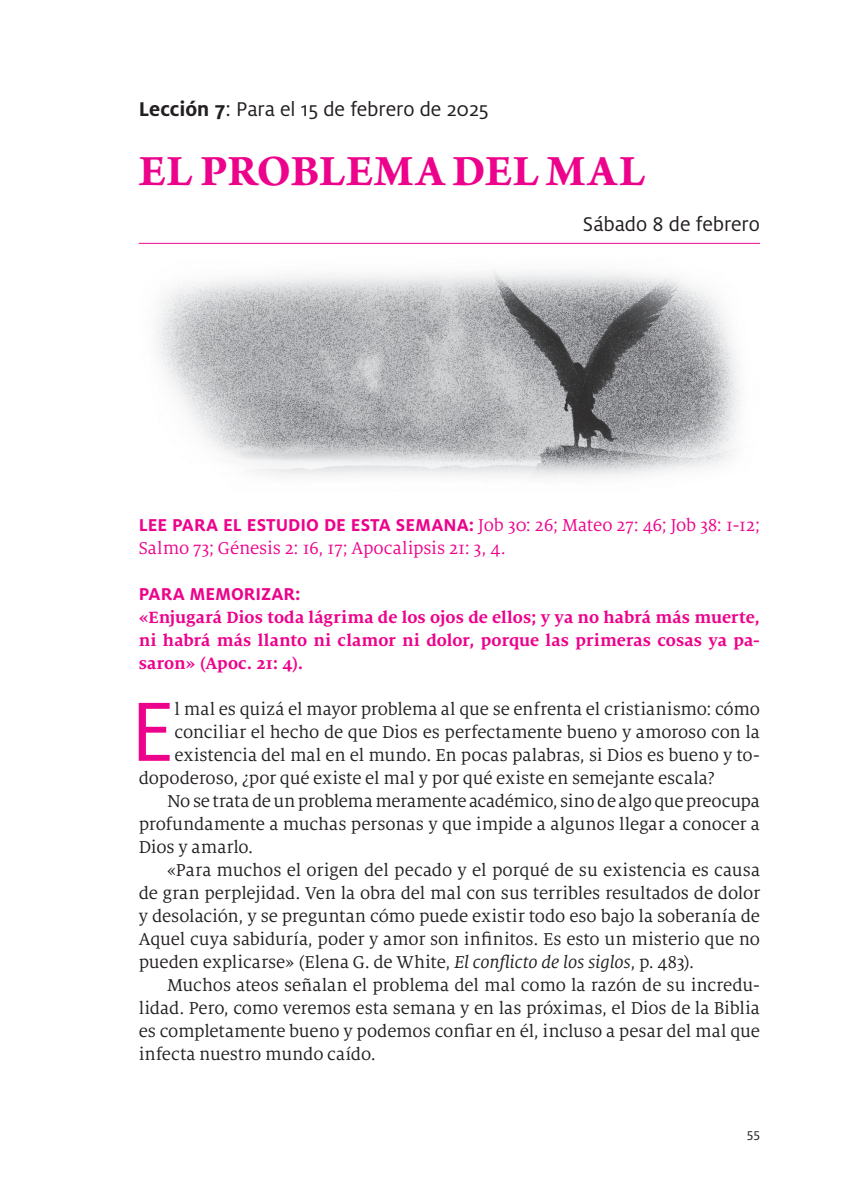
<style>
.page{position:relative;width:859px;height:1188px;background:#fff}
.page>*{position:absolute;margin:0;border:0;box-sizing:border-box;transform-origin:0 0}
.t1{font:93px "Milo Pro";color:#ed028c}
.t2{font:700 46px "Arno Pro";letter-spacing:.015em;color:#ed028c}
.t3{font:22px "Milo Pro";letter-spacing:-.005em;color:#231f20}
.t4{font:19px "Milo Serif Pro";letter-spacing:-.005em;color:#231f20}
.t5{font:19px/23px "Milo Serif Pro";letter-spacing:-.01em;color:#ed028c}
.t6{font:700 19px "Milo Pro";color:#ed028c}
.t7{font:700 18px/23px "Milo Serif Pro";letter-spacing:.005em;color:#ed028c;text-align:justify}
.t8{font:14px "Milo Pro";color:#231f20}
.s1{font-weight:700}
.s2{font-family:"Milo Pro";font-weight:700}
.s3{font-style:italic}
</style>
<div class="page">
<img style="left:154px;top:270px;width:586px;height:208px">
<hr style="left:139px;top:243px;width:620px;height:1px;background:#ed028c">
<p class="t3" style="left:139px;top:97px;width:351px"><span class="s1">Lección 7</span>: Para el 15 de febrero de 2025</p>
<h2 class="t2" style="left:139px;top:145px;width:507px">EL PROBLEMA DEL MAL</h2>
<p class="t3" style="left:583px;top:212px;width:178px">Sábado 8 de febrero</p>
<p class="t5" style="left:139px;top:513px;width:622px"><span class="s2">LEE PARA EL ESTUDIO DE ESTA SEMANA:</span> Job 30: 26; Mateo 27: 46; Job 38: 1-12;<br>Salmo 73; Génesis 2: 16, 17; Apocalipsis 21: 3, 4.</p>
<p class="t6" style="left:139px;top:583px;width:163px">PARA MEMORIZAR:</p>
<p class="t7" style="left:139px;top:605px;width:622px">«Enjugará Dios toda lágrima de los ojos de ellos; y ya no habrá más muerte, ni habrá más llanto ni clamor ni dolor, porque las primeras cosas ya pa&shy;saron» (Apoc. 21: 4).</p>
<h1 class="t1" style="left:130px;top:680px;width:46px">E</h1>
<p class="t4" style="left:174px;top:698px;width:587px">l mal es quizá el mayor problema al que se enfrenta el cristianismo: cómo</p>
<p class="t4" style="left:174px;top:721px;width:587px">conciliar el hecho de que Dios es perfectamente bueno y amoroso con la</p>
<p class="t4" style="left:174px;top:744px;width:587px">existencia del mal en el mundo. En pocas palabras, si Dios es bueno y to-</p>
<p class="t4" style="left:139px;top:767px;width:577px">dopoderoso, ¿por qué existe el mal y por qué existe en semejante escala?</p>
<p class="t4" style="left:167px;top:790px;width:594px">No se trata de un problema meramente académico, sino de algo que preocupa</p>
<p class="t4" style="left:139px;top:813px;width:622px">profundamente a muchas personas y que impide a algunos llegar a conocer a</p>
<p class="t4" style="left:139px;top:836px;width:116px">Dios y amarlo.</p>
<p class="t4" style="left:167px;top:859px;width:594px">«Para muchos el origen del pecado y el porqué de su existencia es causa</p>
<p class="t4" style="left:139px;top:882px;width:622px">de gran perplejidad. Ven la obra del mal con sus terribles resultados de dolor</p>
<p class="t4" style="left:139px;top:905px;width:622px">y desolación, y se preguntan cómo puede existir todo eso bajo la soberanía de</p>
<p class="t4" style="left:139px;top:928px;width:622px">Aquel cuya sabiduría, poder y amor son infinitos. Es esto un misterio que no</p>
<p class="t4" style="left:139px;top:951px;width:557px">pueden explicarse» (Elena G. de White, <span class="s3">El conflicto de los siglos</span>, p. 483).</p>
<p class="t4" style="left:167px;top:974px;width:594px">Muchos ateos señalan el problema del mal como la razón de su incredu-</p>
<p class="t4" style="left:139px;top:997px;width:622px">lidad. Pero, como veremos esta semana y en las próximas, el Dios de la Biblia</p>
<p class="t4" style="left:139px;top:1020px;width:622px">es completamente bueno y podemos confiar en él, incluso a pesar del mal que</p>
<p class="t4" style="left:139px;top:1043px;width:238px">infecta nuestro mundo caído.</p>
<p class="t8" style="left:746px;top:1127px;width:15px">55</p>
</div>
